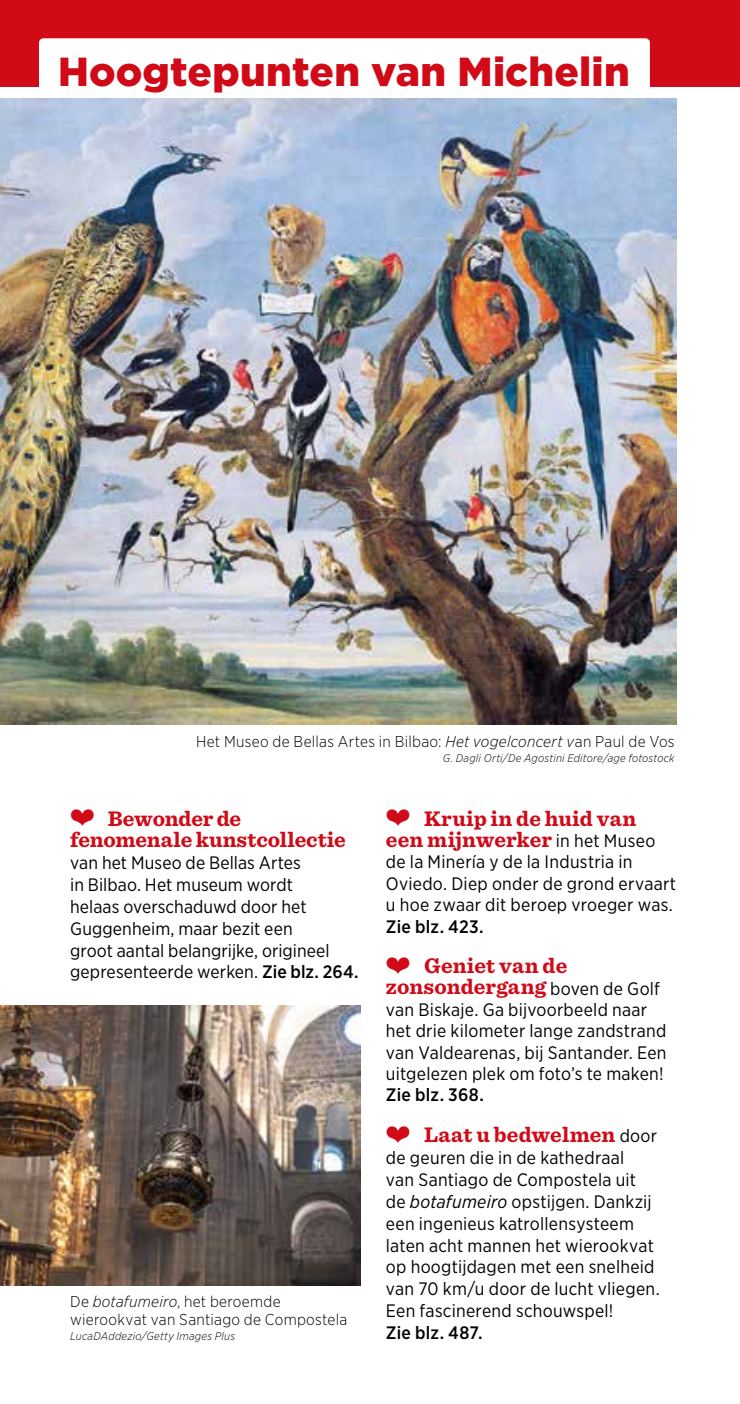
<style>
.page{position:relative;width:740px;height:1404px;background:#fff}
.page>*{position:absolute;margin:0;border:0;box-sizing:border-box;transform-origin:0 0}
.t1{font:900 40.5px "Gotham";letter-spacing:.005em;color:#d00a17}
.t2{font:700 22.05px/21.4px "Sentinel";color:#d00a17}
.t3{font:18px/21.8px "Gotham Narrow";letter-spacing:.01em;color:#000}
.t4{font:500 18px "Gotham Narrow";letter-spacing:.015em;color:#000}
.t5{font:300 15.75px/18px "Gotham Narrow";letter-spacing:.02em;color:#000}
.t6{font:italic 300 11.25px "Gotham Narrow";letter-spacing:.02em;color:#000}
.s1{font-style:italic}
.s2{font-family:"Michelin";font-weight:400;font-size:27px}
.s3{font-weight:500}
.s4{font-family:"Gotham Narrow";font-weight:400;font-size:18px;color:#000}
</style>
<div class="page">
<img style="left:0;top:99px;width:676px;height:625px">
<img style="left:0;top:1005px;width:360px;height:280px">
<div style="left:0;top:0;width:740px;height:86px;background:#d00a17"></div>
<div style="left:39px;top:38px;width:611px;height:48px;background:#fff"></div>
<h1 class="t1" style="left:58px;top:44px;width:573px">Hoogtepunten van Michelin</h1>
<p class="t5" style="left:196px;top:731px;width:480px">Het Museo de Bellas Artes in Bilbao: <span class="s1">Het vogelconcert v</span>an Paul de Vos</p>
<p class="t6" style="left:443px;top:751px;width:233px">G. Dagli Orti/De Agostini Editore/age fotostock</p>
<p class="t2" style="left:70px;top:806px;width:277px"><span class="s2">Þ</span> Bewonder de fenomenale kunstcollectie</p>
<p class="t3" style="left:70px;top:851px;width:290px">van het Museo de Bellas Artes<br>in Bilbao. Het museum wordt<br>helaas overschaduwd door het<br>Guggenheim, maar bezit een<br>groot aantal belangrijke, origineel gepresenteerde werken. <span class="s3">Zie blz. 264.</span></p>
<p class="t5" style="left:70px;top:1291px;width:279px">De <span class="s1">botafumeiro</span>, het beroemde wierookvat van Santiago de Compostela</p>
<p class="t6" style="left:70px;top:1329px;width:166px">LucaDAddezio/Getty Images Plus</p>
<p class="t2" style="left:386px;top:806px;width:271px"><span class="s2">Þ</span> Kruip in de huid van een mijnwerker <span class="s4">in het Museo</span></p>
<p class="t3" style="left:386px;top:851px;width:292px">de la Minería y de la Industria in<br>Oviedo. Diep onder de grond ervaart u hoe zwaar dit beroep vroeger was.</p>
<p class="t4" style="left:386px;top:914px;width:99px">Zie blz. 423.</p>
<p class="t2" style="left:386px;top:953px;width:275px"><span class="s2">Þ</span> Geniet van de zonsondergang <span class="s4">boven de Golf</span></p>
<p class="t3" style="left:386px;top:998px;width:282px">van Biskaje. Ga bijvoorbeeld naar het drie kilometer lange zandstrand van Valdearenas, bij Santander. Een uitgelezen plek om foto’s te maken!</p>
<p class="t4" style="left:386px;top:1083px;width:100px">Zie blz. 368.</p>
<p class="t2" style="left:386px;top:1123px;width:273px"><span class="s2">Þ</span> Laat u bedwelmen <span class="s4">door</span></p>
<p class="t3" style="left:386px;top:1146px;width:275px">de geuren die in de kathedraal<br>van Santiago de Compostela uit de <span class="s1">botafumeiro</span> opstijgen. Dankzij een ingenieus katrollensysteem laten acht mannen het wierookvat op hoogtijdagen met een snelheid van 70 km/u door de lucht vliegen.<br>Een fascinerend schouwspel!</p>
<p class="t4" style="left:386px;top:1320px;width:98px">Zie blz. 487.</p>
</div>
